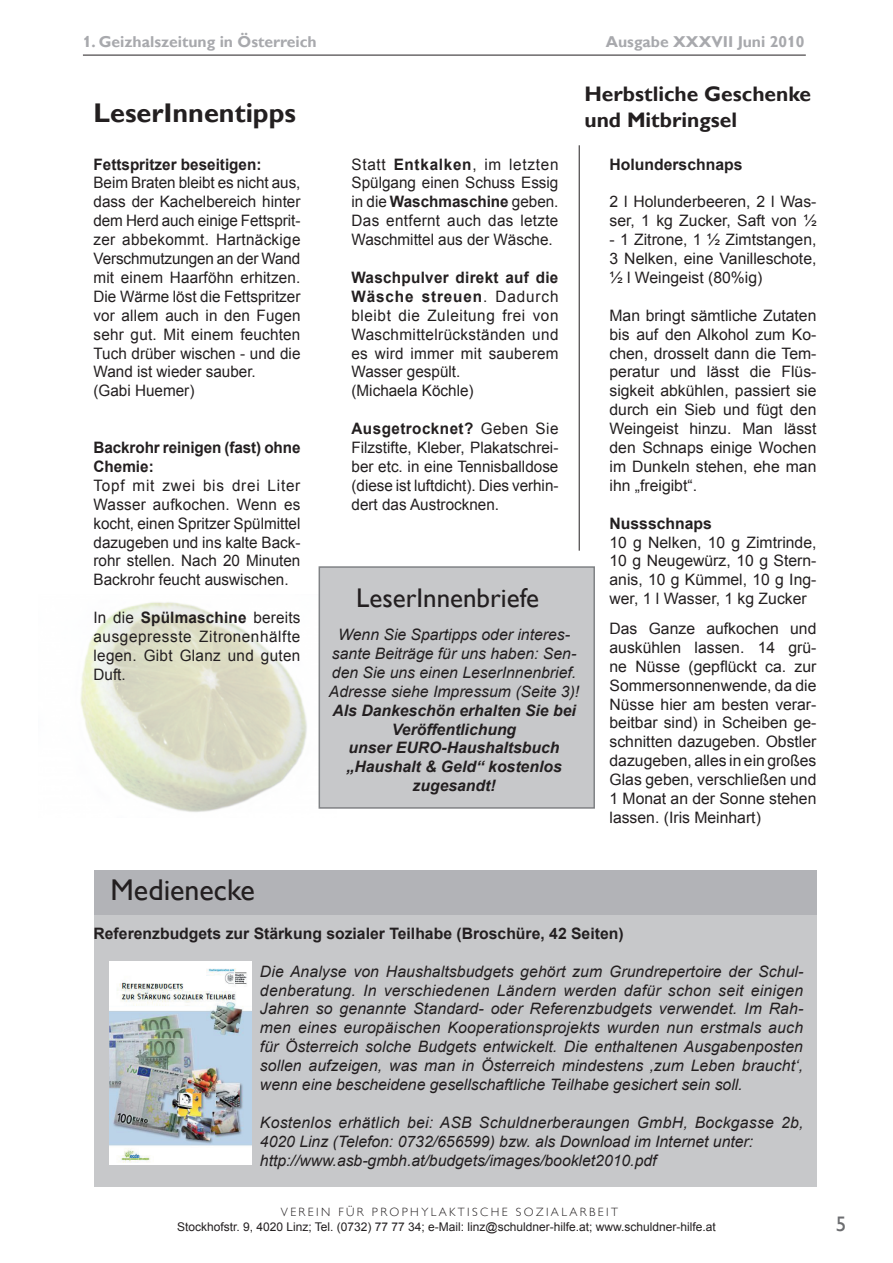
<style>
.page{position:relative;width:893px;height:1263px;background:#fff}
.page>*{position:absolute;margin:0;border:0;box-sizing:border-box;transform-origin:0 0}
.t1{font:30px "Gill Alt One";color:#231f20}
.t2{font:27px "Gill Alt One";color:#231f20}
.t3{font:700 27px "Gill Alt One";color:#231f20}
.t4{font:700 21px/25.2px "Gill Alt One";color:#231f20}
.t5{font:15.75px/18.9px "Arial";color:#231f20;text-align:justify}
.t6{font:italic 15.75px/18.9px "Arial";color:#231f20;text-align:center}
.t7{font:15.75px/18.9px "Arial";letter-spacing:.025em;color:#231f20}
.t8{font:700 15.75px/18.9px "Arial";color:#231f20}
.t9{font:italic 700 15.75px/18.9px "Arial";color:#231f20;text-align:center}
.t10{font:700 15.75px "Gill Alt One";color:#a8a9ad}
.t11{font:12px "Arial";color:#231f20}
.t12{font:300 12px "Gill Alt One";letter-spacing:.2em;color:#231f20}
.s1{font-weight:700}
</style>
<div class="page">
<hr style="left:83px;top:55px;width:723px;height:1px;background:#231f20">
<img style="left:80px;top:595px;width:239px;height:217px">
<div style="left:319px;top:567px;width:275px;height:241px;background:#c7c8ca"></div>
<div style="left:319px;top:566px;width:276px;height:243px;border:2px solid #808285"></div>
<div style="left:94px;top:914px;width:722px;height:272px;background:#c7c8ca"></div>
<div style="left:94px;top:870px;width:723px;height:45px;background:#b2b3b7"></div>
<img style="left:109px;top:961px;width:142px;height:203px">
<hr style="left:579px;top:145px;width:1px;height:406px;background:#231f20">
<p class="t10" style="left:83px;top:33px;width:235px">1. Geizhalszeitung in Österreich</p>
<p class="t10" style="left:606px;top:33px;width:200px">Ausgabe XXXVII Juni 2010</p>
<h2 class="t3" style="left:94px;top:97px;width:204px">LeserInnentipps</h2>
<p class="t8" style="left:94px;top:155px;width:169px">Fettspritzer beseitigen:</p>
<p class="t5" style="left:94px;top:174px;width:208px;text-align:left">Beim Braten bleibt es nicht aus, dass der Kachelbereich hinter dem Herd auch einige Fettsprit&shy;zer abbekommt. Hartnäckige<br>Verschmutzungen an der Wand mit einem Haarföhn erhitzen.<br>Die Wärme löst die Fettspritzer vor allem auch in den Fugen sehr gut. Mit einem feuchten<br>Tuch drüber wischen - und die<br>Wand ist wieder sauber.<br>(Gabi Huemer)</p>
<p class="t8" style="left:94px;top:439px;width:208px">Backrohr reinigen (fast) ohne<br>Chemie:</p>
<p class="t5" style="left:94px;top:476px;width:208px">Topf mit zwei bis drei Liter Wasser aufkochen. Wenn es kocht, einen Spritzer Spülmittel dazugeben und ins kalte Back&shy;rohr stellen. Nach 20 Minuten Backrohr feucht auswischen.</p>
<p class="t5" style="left:94px;top:608px;width:208px">In die <span class="s1">Spülmaschine</span> bereits ausgepresste Zitronenhälfte legen. Gibt Glanz und guten Duft.</p>
<h3 class="t4" style="left:584px;top:81px;width:228px">Herbstliche Geschenke und Mitbringsel</h3>
<p class="t5" style="left:351px;top:155px;width:208px">Statt <span class="s1">Entkalken</span>, im letzten Spülgang einen Schuss Essig in die <span class="s1">Waschmaschine</span> geben.<br>Das entfernt auch das letzte Waschmittel aus der Wäsche.</p>
<p class="t7" style="left:351px;top:268px;width:208px"><span class="s1">Waschpulver direkt auf die<br>Wäsche streuen</span>. Dadurch bleibt die Zuleitung frei von<br>Waschmittelrückständen und es wird immer mit sauberem<br>Wasser gespült.<br>(Michaela Köchle)</p>
<p class="t5" style="left:351px;top:419px;width:208px"><span class="s1">Ausgetrocknet?</span> Geben Sie Filzstifte, Kleber, Plakatschrei&shy;ber etc. in eine Tennisballdose (diese ist luftdicht). Dies verhin&shy;dert das Austrocknen.</p>
<h2 class="t2" style="left:356px;top:582px;width:184px">LeserInnenbriefe</h2>
<p class="t6" style="left:329px;top:625px;width:252px">Wenn Sie Spartipps oder interes&shy;sante Beiträge für uns haben: Sen&shy;den Sie uns einen LeserInnenbrief.<br>Adresse siehe Impressum (Seite 3)!</p>
<p class="t9" style="left:332px;top:701px;width:245px">Als Dankeschön erhalten Sie bei<br>Veröffentlichung<br>unser EURO-Haushaltsbuch „Haushalt &amp; Geld“ kostenlos zugesandt!</p>
<p class="t8" style="left:609px;top:155px;width:135px">Holunderschnaps</p>
<p class="t5" style="left:609px;top:192px;width:208px">2 l Holunderbeeren, 2 l Was&shy;ser, 1 kg Zucker, Saft von ½</p>
<p class="t5" style="left:609px;top:230px;width:208px">- 1 Zitrone, 1 ½ Zimtstangen, 3 Nelken, eine Vanilleschote, ½ l Weingeist (80%ig)</p>
<p class="t5" style="left:609px;top:306px;width:208px">Man bringt sämtliche Zutaten bis auf den Alkohol zum Ko&shy;chen, drosselt dann die Tem&shy;peratur und lässt die Flüs&shy;sigkeit abkühlen, passiert sie durch ein Sieb und fügt den Weingeist hinzu. Man lässt den Schnaps einige Wochen im Dunkeln stehen, ehe man ihn „freigibt“.</p>
<p class="t8" style="left:609px;top:514px;width:104px">Nussschnaps</p>
<p class="t5" style="left:609px;top:533px;width:208px">10 g Nelken, 10 g Zimtrinde, 10 g Neugewürz, 10 g Stern&shy;anis, 10 g Kümmel, 10 g Ing&shy;wer, 1 l Wasser, 1 kg Zucker</p>
<p class="t5" style="left:609px;top:619px;width:208px">Das Ganze aufkochen und auskühlen lassen. 14 grü&shy;ne Nüsse (gepflückt ca. zur Sommersonnenwende, da die Nüsse hier am besten verar&shy;beitbar sind) in Scheiben ge&shy;schnitten dazugeben. Obstler dazugeben, alles in ein großes Glas geben, verschließen und 1 Monat an der Sonne stehen lassen. (Iris Meinhart)</p>
<h1 class="t1" style="left:111px;top:872px;width:146px">Medienecke</h1>
<p class="t8" style="left:94px;top:924px;width:532px">Referenzbudgets zur Stärkung sozialer Teilhabe (Broschüre, 42 Seiten)</p>
<p class="t6" style="left:260px;top:962px;width:545px;text-align:justify">Die Analyse von Haushaltsbudgets gehört zum Grundrepertoire der Schul&shy;denberatung. In verschiedenen Ländern werden dafür schon seit einigen Jahren so genannte Standard- oder Referenzbudgets verwendet. Im Rah&shy;men eines europäischen Kooperationsprojekts wurden nun erstmals auch für Österreich solche Budgets entwickelt. Die enthaltenen Ausgabenposten sollen aufzeigen, was man in Österreich mindestens ‚zum Leben braucht‘, wenn eine bescheidene gesellschaftliche Teilhabe gesichert sein soll.</p>
<p class="t6" style="left:260px;top:1113px;width:545px;text-align:left">Kostenlos erhätlich bei: ASB Schuldnerberaungen GmbH, Bockgasse 2b,<br>4020 Linz (Telefon: 0732/656599) bzw. als Download im Internet unter: http://www.asb-gmbh.at/budgets/images/booklet2010.pdf</p>
<p class="t12" style="left:281px;top:1205px;width:339px">VEREIN FÜR PROPHYLAKTISCHE SOZIALARBEIT</p>
<p class="t11" style="left:177px;top:1219px;width:540px">Stockhofstr. 9, 4020 Linz; Tel. (0732) 77 77 34; e-Mail: linz@schuldner-hilfe.at; www.schuldner-hilfe.at</p>
</div>
